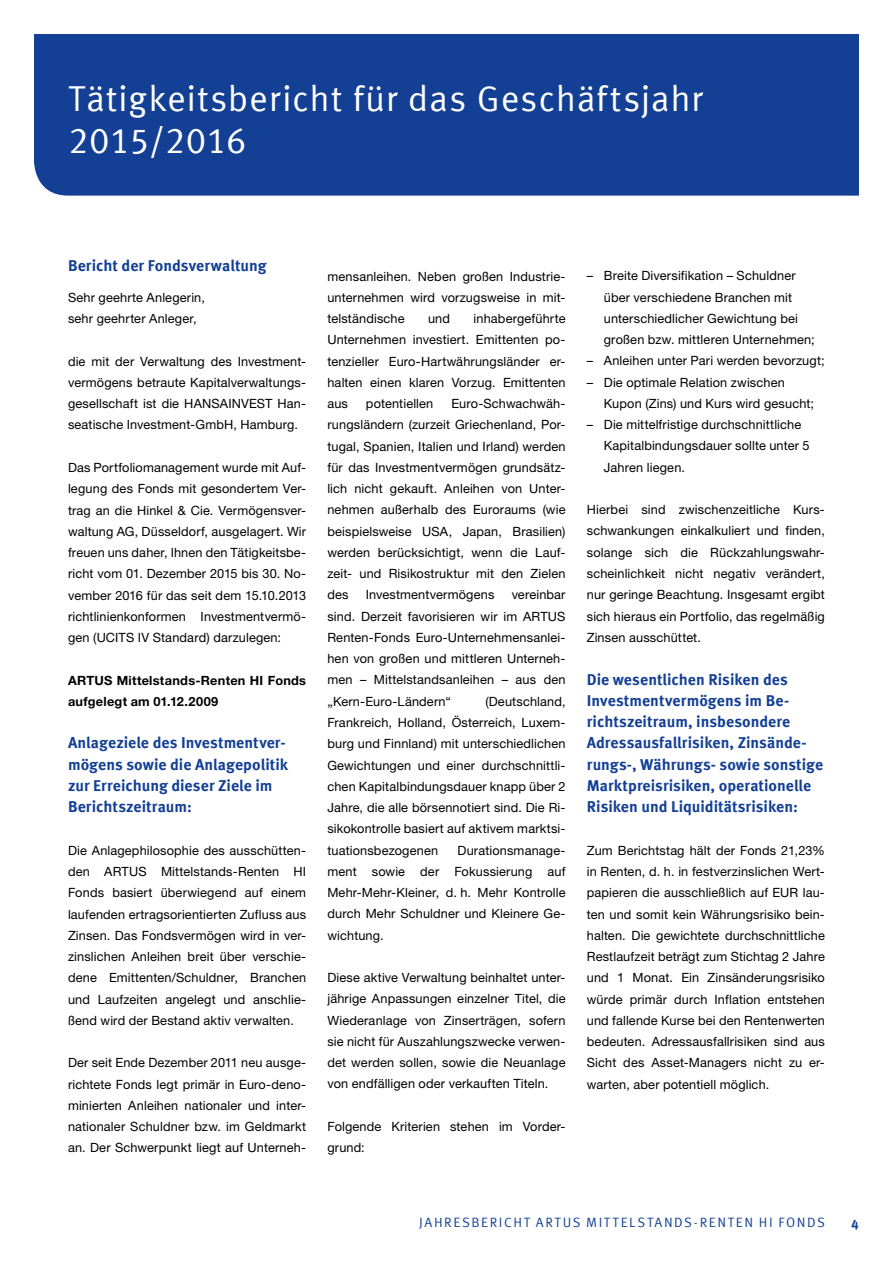
<style>
.page{position:relative;width:893px;height:1263px;background:#fff}
.page>*{position:absolute;margin:0;border:0;box-sizing:border-box;transform-origin:0 0}
.t1{font:36px/42.5px "Meta Offc Pro Norm";letter-spacing:.015em;color:#fff}
.t2{font:700 15.75px/21.3px "Meta Offc Pro";color:#134094}
.t3{font:13.5px "Meta Offc Pro Norm";letter-spacing:.12em;color:#134094}
.t4{font:700 13.5px "Meta Offc Pro";color:#134094}
.t5{font:12.75px/21.3px "Helvetica Neue LTW1 G";letter-spacing:.01em;color:#000;text-align:justify}
.t6{font:700 12.75px/21.3px "Helvetica Neue LTW1 G";letter-spacing:.02em;color:#000}
</style>
<div class="page">
<div style="left:34px;top:34px;width:825px;height:162px;background:#134094"></div>
<h1 class="t1" style="left:68px;top:75px;width:636px">Tätigkeitsbericht für das Geschäftsjahr<br>2015/2016</h1>
<p class="t2" style="left:68px;top:254px;width:200px">Bericht der Fondsverwaltung</p>
<p class="t5" style="left:68px;top:287px;width:138px">Sehr geehrte Anlegerin, sehr geehrter Anleger,</p>
<p class="t5" style="left:68px;top:350px;width:240px">die mit der Verwaltung des Investment&shy;vermögens betraute Kapitalverwaltungs&shy;gesellschaft ist die HANSAINVEST Han&shy;seatische Investment-GmbH, Hamburg.</p>
<p class="t5" style="left:68px;top:457px;width:240px">Das Portfoliomanagement wurde mit Auf&shy;legung des Fonds mit gesondertem Ver&shy;trag an die Hinkel &amp; Cie. Vermögensver&shy;waltung AG, Düsseldorf, ausgelagert. Wir freuen uns daher, Ihnen den Tätigkeitsbe&shy;richt vom 01. Dezember 2015 bis 30. No&shy;vember 2016 für das seit dem 15.10.2013 richtlinienkonformen Investmentvermö&shy;gen (UCITS IV Standard) darzulegen:</p>
<p class="t6" style="left:68px;top:669px;width:240px">ARTUS Mittelstands-Renten HI Fonds aufgelegt am 01.12.2009</p>
<p class="t2" style="left:68px;top:731px;width:222px">Anlageziele des Investmentver&shy;mögens sowie die Anlagepolitik zur Erreichung dieser Ziele im<br>Berichtszeitraum:</p>
<p class="t5" style="left:68px;top:839px;width:240px">Die Anlagephilosophie des ausschütten&shy;den ARTUS Mittelstands-Renten HI Fonds basiert überwiegend auf einem laufenden ertragsorientierten Zufluss aus Zinsen. Das Fondsvermögen wird in ver&shy;zinslichen Anleihen breit über verschie&shy;dene Emittenten/Schuldner, Branchen und Laufzeiten angelegt und anschlie&shy;ßend wird der Bestand aktiv verwalten.</p>
<p class="t5" style="left:68px;top:1052px;width:240px">Der seit Ende Dezember 2011 neu ausge&shy;richtete Fonds legt primär in Euro-deno&shy;minierten Anleihen nationaler und inter&shy;nationaler Schuldner bzw. im Geldmarkt an. Der Schwerpunkt liegt auf Unterneh-</p>
<p class="t5" style="left:327px;top:265px;width:240px">mensanleihen. Neben großen Industrie&shy;unternehmen wird vorzugsweise in mit&shy;telständische</p>
<p class="t5" style="left:327px;top:308px;width:240px;text-indent:146px">inhabergeführte Unternehmen investiert. Emittenten po&shy;tenzieller Euro-Hartwährungsländer er&shy;halten einen klaren Vorzug. Emittenten aus</p>
<p class="t5" style="left:428px;top:308px;width:24px">und</p>
<p class="t5" style="left:327px;top:393px;width:240px;text-indent:124px">Euro-Schwachwäh&shy;rungsländern (zurzeit Griechenland, Por&shy;tugal, Spanien, Italien und Irland) werden für das Investmentvermögen grundsätz&shy;lich nicht gekauft. Anleihen von Unter&shy;nehmen außerhalb des Euroraums (wie beispielsweise USA, Japan, Brasilien) werden berücksichtigt, wenn die Lauf&shy;zeit- und Risikostruktur mit den Zielen des</p>
<p class="t5" style="left:366px;top:393px;width:69px">potentiellen</p>
<p class="t5" style="left:327px;top:584px;width:240px;text-indent:184px">vereinbar sind. Derzeit favorisieren wir im ARTUS Renten-Fonds Euro-Unternehmensanlei&shy;hen von großen und mittleren Unterneh&shy;men – Mittelstandsanleihen – aus den „Kern-Euro-Ländern“</p>
<p class="t5" style="left:366px;top:584px;width:130px">Investmentvermögens</p>
<p class="t5" style="left:327px;top:690px;width:240px;text-indent:158px">(Deutschland, Frankreich, Holland, Österreich, Luxem&shy;burg und Finnland) mit unterschiedlichen Gewichtungen und einer durchschnittli&shy;chen Kapitalbindungsdauer knapp über 2<br>Jahre, die alle börsennotiert sind. Die Ri&shy;sikokontrolle basiert auf aktivem marktsi&shy;tuationsbezogenen</p>
<p class="t5" style="left:327px;top:839px;width:240px;text-indent:130px">Durationsmanage&shy;ment sowie der Fokussierung auf Mehr-Mehr-Kleiner, d. h. Mehr Kontrolle durch Mehr Schuldner und Kleinere Ge&shy;wichtung.</p>
<p class="t5" style="left:327px;top:967px;width:240px">Diese aktive Verwaltung beinhaltet unter&shy;jährige Anpassungen einzelner Titel, die Wiederanlage von Zinserträgen, sofern sie nicht für Auszahlungszwecke verwen&shy;det werden sollen, sowie die Neuanlage von endfälligen oder verkauften Titeln.</p>
<p class="t5" style="left:327px;top:1115px;width:240px">Folgende Kriterien stehen im Vorder&shy;grund:</p>
<p class="t5" style="left:604px;top:265px;width:212px;text-align:left;text-indent:-17px">– Breite Diversifikation – Schuldner über verschiedene Branchen mit unterschiedlicher Gewichtung bei großen bzw. mittleren Unternehmen;</p>
<p class="t5" style="left:587px;top:350px;width:239px">– Anleihen unter Pari werden bevorzugt;</p>
<p class="t5" style="left:604px;top:371px;width:212px;text-indent:-17px">– Die optimale Relation zwischen<br>Kupon (Zins) und Kurs wird gesucht;</p>
<p class="t5" style="left:604px;top:414px;width:207px;text-align:left;text-indent:-17px">– Die mittelfristige durchschnittliche<br>Kapitalbindungsdauer sollte unter 5<br>Jahren liegen.</p>
<p class="t5" style="left:587px;top:499px;width:240px">Hierbei sind zwischenzeitliche Kurs&shy;schwankungen einkalkuliert und finden, solange sich die Rückzahlungswahr&shy;scheinlichkeit nicht negativ verändert, nur geringe Beachtung. Insgesamt ergibt sich hieraus ein Portfolio, das regelmäßig Zinsen ausschüttet.</p>
<p class="t2" style="left:587px;top:667px;width:238px">Die wesentlichen Risiken des<br>Investmentvermögens im Be&shy;richtszeitraum, insbesondere<br>Adressausfallrisiken, Zinsände&shy;rungs-, Währungs- sowie sonstige<br>Marktpreisrisiken, operationelle<br>Risiken und Liquiditätsrisiken:</p>
<p class="t5" style="left:587px;top:839px;width:240px">Zum Berichtstag hält der Fonds 21,23% in Renten, d. h. in festverzinslichen Wert&shy;papieren die ausschließlich auf EUR lau&shy;ten und somit kein Währungsrisiko bein&shy;halten. Die gewichtete durchschnittliche Restlaufzeit beträgt zum Stichtag 2 Jahre und 1 Monat. Ein Zinsänderungsrisiko würde primär durch Inflation entstehen und fallende Kurse bei den Rentenwerten bedeuten. Adressausfallrisiken sind aus Sicht des Asset-Managers nicht zu er&shy;warten, aber potentiell möglich.</p>
<p class="t3" style="left:419px;top:1211px;width:188px">JAHRESBERICHT ARTUS Mitte</p>
<p class="t3" style="left:629px;top:1211px;width:18px">lstan</p>
<p class="t3" style="left:674px;top:1211px;width:44px">ds-Renten</p>
<p class="t3" style="left:759px;top:1211px;width:66px">HI Fon ds</p>
<p class="t4" style="left:851px;top:1214px;width:9px">4</p>
</div>
